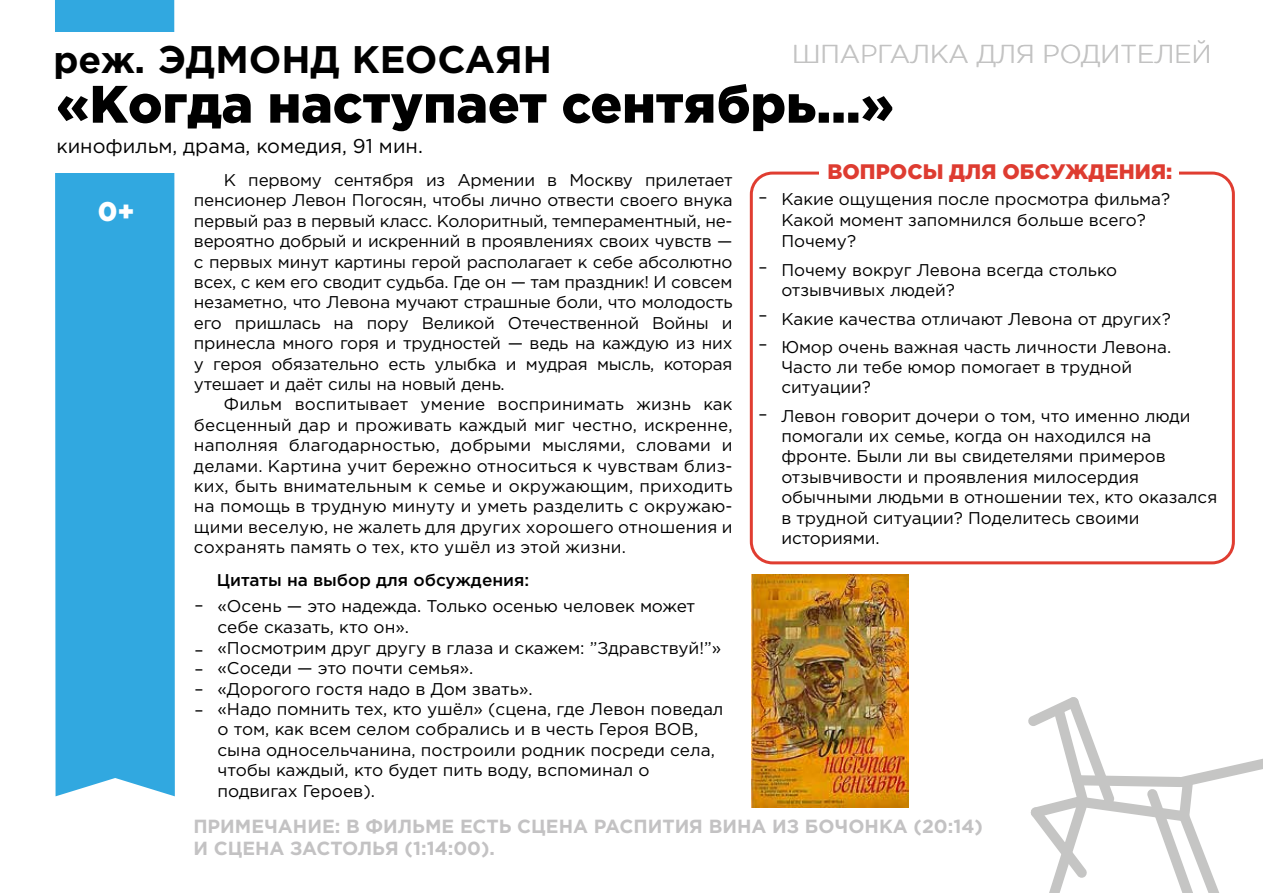
<style>
.page{position:relative;width:1263px;height:893px;background:#fff}
.page>*{position:absolute;margin:0;border:0;box-sizing:border-box;transform-origin:0 0}
.t1{font:900 52.65px "Gotham Pro";color:#000}
.t2{font:700 38.4px "Gotham Pro";color:#000}
.t3{font:900 27px "Gotham Pro";color:#fff}
.t4{font:300 25.8px "Gotham Pro";color:#c5c5c4}
.t5{font:900 21px "Gotham Pro";color:#de3c31}
.t6{font:19.95px "Gotham Pro";color:#000}
.t7{font:700 19.05px/22.8px "Gotham Pro";color:#c3c2c3}
.t8{font:16.95px/20.4px "Gotham Pro";color:#000}
.t9{font:500 16.95px "Gotham Pro";color:#000}
.s1{font-size:37.2px}
</style>
<div class="page">
<svg style="left:1028px;top:697px;width:235px;height:196px"></svg>
<div style="left:750px;top:172px;width:485px;height:392px;border:3px solid #e03d31;border-radius:21px"></div>
<div style="left:820px;top:156px;width:359px;height:35px;background:#fff"></div>
<div style="left:55px;top:0;width:120px;height:796px;background:#31a8e0"></div>
<div style="left:52px;top:32px;width:128px;height:141px;background:#fff"></div>
<img style="left:751px;top:575px;width:158px;height:232px">
<h2 class="t2" style="left:53px;top:37px;width:500px"><span class="s1">реж.</span> ЭДМОНД КЕОСАЯН</h2>
<h3 class="t4" style="left:792px;top:40px;width:421px">ШПАРГАЛКА ДЛЯ РОДИТЕЛЕЙ</h3>
<h1 class="t1" style="left:56px;top:74px;width:839px">«Когда наступает сентябрь…»</h1>
<p class="t6" style="left:56px;top:135px;width:368px">кинофильм, драма, комедия, 91 мин.</p>
<h3 class="t3" style="left:98px;top:196px;width:38px">0+</h3>
<p class="t8" style="left:194px;top:170px;width:540px;text-align:justify;text-indent:30px">К первому сентября из Армении в Москву прилетает пенсионер Левон Погосян, чтобы лично отвести своего внука первый раз в первый класс. Колоритный, темпераментный, не&shy;вероятно добрый и искренний в проявлениях своих чувств — с первых минут картины герой располагает к себе абсолютно всех, с кем его сводит судьба. Где он — там праздник! И совсем незаметно, что Левона мучают страшные боли, что молодость его пришлась на пору Великой Отечественной Войны и принесла много горя и трудностей — ведь на каждую из них у героя обязательно есть улыбка и мудрая мысль, которая утешает и даёт силы на новый день.</p>
<p class="t8" style="left:194px;top:394px;width:540px;text-align:justify;text-indent:30px">Фильм воспитывает умение воспринимать жизнь как бесценный дар и проживать каждый миг честно, искренне, наполняя благодарностью, добрыми мыслями, словами и делами. Картина учит бережно относиться к чувствам близ&shy;ких, быть внимательным к семье и окружающим, приходить на помощь в трудную минуту и уметь разделить с окружаю&shy;щими веселую, не жалеть для других хорошего отношения и сохранять память о тех, кто ушёл из этой жизни.</p>
<p class="t8" style="left:194px;top:595px;width:11px">–</p>
<p class="t8" style="left:194px;top:641px;width:11px;line-height:18.8px">– –</p>
<p class="t8" style="left:194px;top:679px;width:11px">– –</p>
<p class="t9" style="left:217px;top:570px;width:314px">Цитаты на выбор для обсуждения:</p>
<p class="t8" style="left:217px;top:596px;width:507px">«Осень — это надежда. Только осенью человек может себе сказать, кто он».<br>«Посмотрим друг другу в глаза и скажем: ”Здравствуй!”» «Соседи — это почти семья».<br>«Дорогого гостя надо в Дом звать».<br>«Надо помнить тех, кто ушёл» (сцена, где Левон поведал о том, как всем селом собрались и в честь Героя ВОВ, сына односельчанина, построили родник посреди села, чтобы каждый, кто будет пить воду, вспоминал о подвигах Героев).</p>
<p class="t8" style="left:758px;top:187px;width:10px">–</p>
<p class="t8" style="left:758px;top:257px;width:10px">–</p>
<p class="t8" style="left:758px;top:300px;width:10px;line-height:29px">– –</p>
<p class="t8" style="left:758px;top:404px;width:10px">–</p>
<p class="t5" style="left:827px;top:160px;width:346px">ВОПРОСЫ ДЛЯ ОБСУЖДЕНИЯ:</p>
<p class="t8" style="left:781px;top:188px;width:390px;line-height:21.3px">Какие ощущения после просмотра фильма?<br>Какой момент запомнился больше всего?<br>Почему?</p>
<p class="t8" style="left:781px;top:260px;width:337px">Почему вокруг Левона всегда столько отзывчивых людей?</p>
<p class="t8" style="left:781px;top:304px;width:391px;line-height:28px">Какие качества отличают Левона от других?<br>Юмор очень важная часть личности Левона.</p>
<p class="t8" style="left:781px;top:357px;width:352px">Часто ли тебе юмор помогает в трудной ситуации?</p>
<p class="t8" style="left:781px;top:405px;width:437px">Левон говорит дочери о том, что именно люди помогали их семье, когда он находился на фронте. Были ли вы свидетелями примеров отзывчивости и проявления милосердия обычными людьми в отношении тех, кто оказался в трудной ситуации? Поделитесь своими историями.</p>
<p class="t7" style="left:193px;top:814px;width:791px">ПРИМЕЧАНИЕ: В ФИЛЬМЕ ЕСТЬ СЦЕНА РАСПИТИЯ ВИНА ИЗ БОЧОНКА (20:14)<br>И СЦЕНА ЗАСТОЛЬЯ (1:14:00).</p>
</div>
